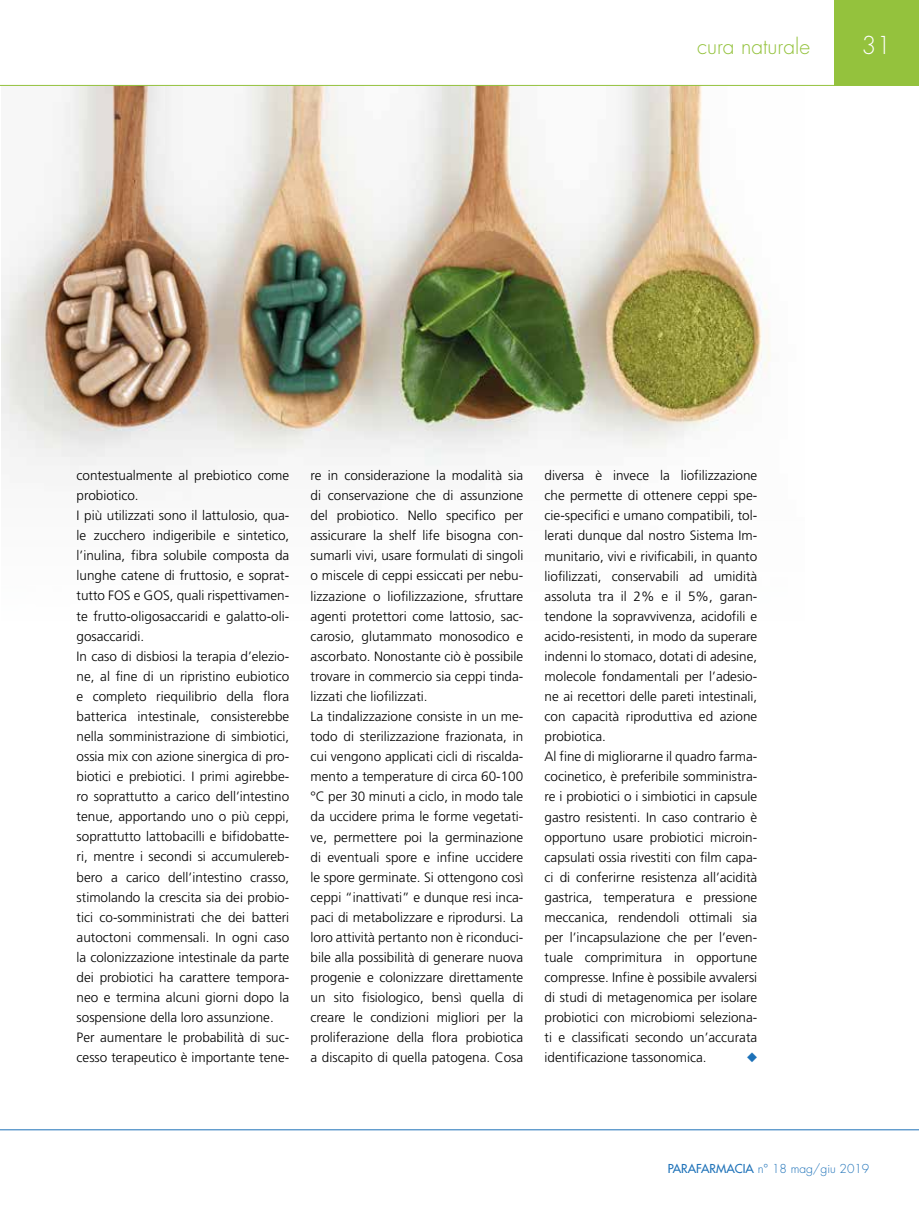
<style>
.page{position:relative;width:919px;height:1212px;background:#fff}
.page>*{position:absolute;margin:0;border:0;box-sizing:border-box;transform-origin:0 0}
.t1{font:300 24px "Futura";color:#fff}
.t2{font:300 21px "Futura";color:#94c23d}
.t3{font:300 13.5px/20.1px "Frutiger";color:#000}
.t4{font:300 12px "Futura";color:#1d71b8}
.s1{font-weight:400}
</style>
<div class="page">
<hr style="left:0;top:1129px;width:918px;height:1px;background:#1d71b8">
<div style="left:834px;top:0;width:84px;height:86px;background:#94c23d"></div>
<img style="left:1px;top:86px;width:770px;height:389px">
<hr style="left:0;top:85px;width:918px;height:1px;background:#94c23d">
<h2 class="t2" style="left:697px;top:34px;width:114px">cura naturale</h2>
<h1 class="t1" style="left:861px;top:31px;width:31px">31</h1>
<p class="t3" style="left:77px;top:465px;width:214px">contestualmente al prebiotico come probiotico.<br>I più utilizzati sono il lattulosio, qua&shy;le zucchero indigeribile e sintetico, l’inulina, fibra solubile composta da lunghe catene di fruttosio, e soprat&shy;tutto FOS e GOS, quali rispettivamen&shy;te frutto-oligosaccaridi e galatto-oli&shy;gosaccaridi.<br>In caso di disbiosi la terapia d’elezio&shy;ne, al fine di un ripristino eubiotico e completo riequilibrio della flora batterica intestinale, consisterebbe nella somministrazione di simbiotici, ossia mix con azione sinergica di pro&shy;biotici e prebiotici. I primi agirebbe&shy;ro soprattutto a carico dell’intestino tenue, apportando uno o più ceppi, soprattutto lattobacilli e bifidobatte&shy;ri, mentre i secondi si accumulereb&shy;bero a carico dell’intestino crasso, stimolando la crescita sia dei probio&shy;tici co-somministrati che dei batteri autoctoni commensali. In ogni caso la colonizzazione intestinale da parte dei probiotici ha carattere tempora&shy;neo e termina alcuni giorni dopo la sospensione della loro assunzione.<br>Per aumentare le probabilità di suc&shy;cesso terapeutico è importante tene-</p>
<p class="t3" style="left:310px;top:466px;width:214px">re in considerazione la modalità sia di conservazione che di assunzione del probiotico. Nello specifico per assicurare la shelf life bisogna con&shy;sumarli vivi, usare formulati di singoli o miscele di ceppi essiccati per nebu&shy;lizzazione o liofilizzazione, sfruttare agenti protettori come lattosio, sac&shy;carosio, glutammato monosodico e ascorbato. Nonostante ciò è possibile trovare in commercio sia ceppi tinda&shy;lizzati che liofilizzati.<br>La tindalizzazione consiste in un me&shy;todo di sterilizzazione frazionata, in cui vengono applicati cicli di riscalda&shy;mento a temperature di circa 60-100 °C per 30 minuti a ciclo, in modo tale da uccidere prima le forme vegetati&shy;ve, permettere poi la germinazione di eventuali spore e infine uccidere le spore germinate. Si ottengono così ceppi “inattivati” e dunque resi inca&shy;paci di metabolizzare e riprodursi. La loro attività pertanto non è riconduci&shy;bile alla possibilità di generare nuova progenie e colonizzare direttamente un sito fisiologico, bensì quella di creare le condizioni migliori per la proliferazione della flora probiotica a discapito di quella patogena. Cosa</p>
<p class="t3" style="left:544px;top:466px;width:214px">diversa è invece la liofilizzazione che permette di ottenere ceppi spe&shy;cie-specifici e umano compatibili, tol&shy;lerati dunque dal nostro Sistema Im&shy;munitario, vivi e rivificabili, in quanto liofilizzati, conservabili ad umidità assoluta tra il 2% e il 5%, garan&shy;tendone la sopravvivenza, acidofili e acido-resistenti, in modo da superare indenni lo stomaco, dotati di adesine, molecole fondamentali per l’adesio&shy;ne ai recettori delle pareti intestinali, con capacità riproduttiva ed azione probiotica.<br>Al fine di migliorarne il quadro farma&shy;cocinetico, è preferibile somministra&shy;re i probiotici o i simbiotici in capsule gastro resistenti. In caso contrario è opportuno usare probiotici microin&shy;capsulati ossia rivestiti con film capa&shy;ci di conferirne resistenza all’acidità gastrica, temperatura e pressione meccanica, rendendoli ottimali sia per l’incapsulazione che per l’even&shy;tuale comprimitura in opportune compresse. Infine è possibile avvalersi di studi di metagenomica per isolare probiotici con microbiomi seleziona&shy;ti e classificati secondo un’accurata identificazione tassonomica.</p>
<p class="t4" style="left:667px;top:1161px;width:203px"><span class="s1">PARAFARMACIA</span> n° 18 mag/giu 2019</p>
</div>
